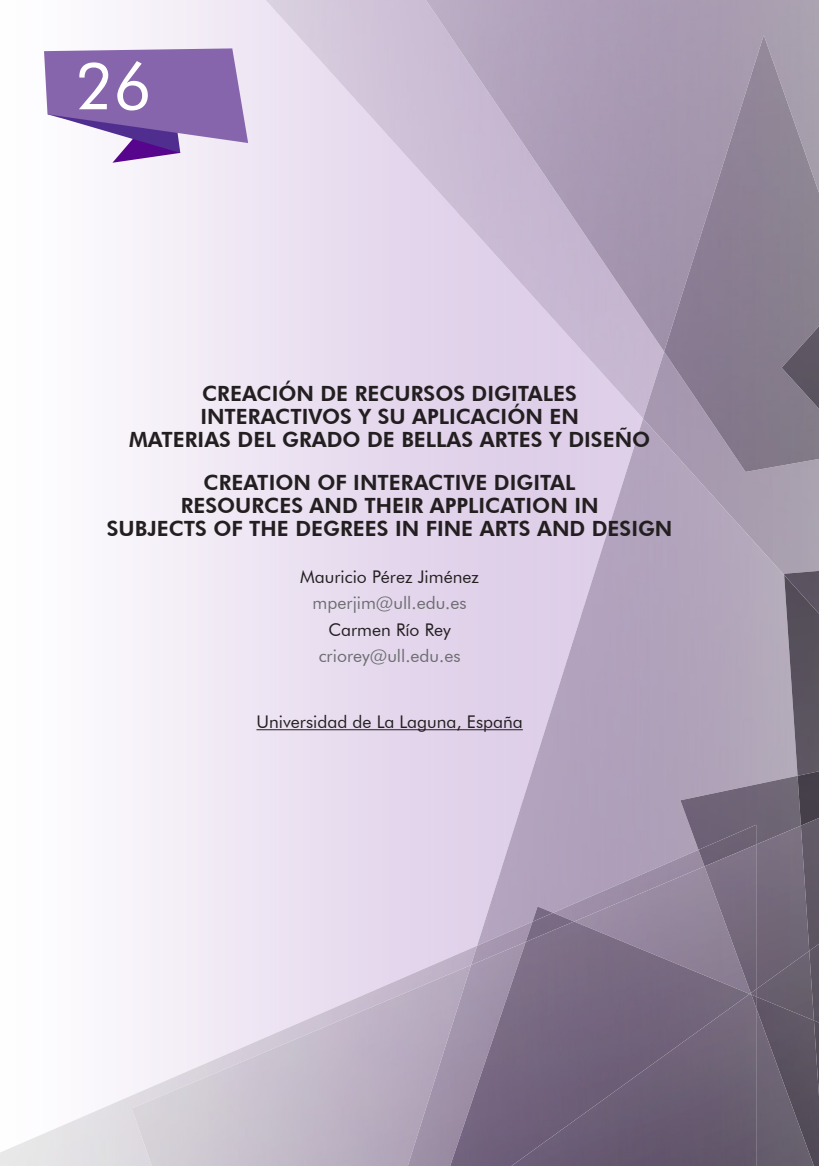
<style>
.page{position:relative;width:819px;height:1166px;background:#fff}
.page>*{position:absolute;margin:0;border:0;box-sizing:border-box;transform-origin:0 0}
._14_reseñas{font:64.75px "Futura BT";color:#fff}
._01_titulo{font:800 21px "Futura BT";color:#231f20}
._02_e-mail{font:17.5px "Futura BT";color:#6c6d70}
._02_autor{font:17.5px "Futura BT";color:#231f20}
._02_Universidad{font:17.5px "Futura BT";color:#231f20}
</style>
<div class="page">
<div style="left:459px;top:418px;width:18px;height:448px;background:#e1d2ea"></div>
<img style="left:407px;top:0;width:19px;height:230px">
<img style="left:426px;top:0;width:392px;height:352px">
<img style="left:132px;top:965px;width:276px;height:201px">
<img style="left:477px;top:418px;width:307px;height:432px">
<img style="left:643px;top:352px;width:175px;height:223px">
<img style="left:664px;top:35px;width:154px;height:437px">
<img style="left:781px;top:326px;width:37px;height:83px">
<img style="left:784px;top:614px;width:34px;height:162px">
<img style="left:784px;top:571px;width:34px;height:43px">
<img style="left:680px;top:776px;width:120px;height:74px">
<img style="left:756px;top:826px;width:44px;height:125px">
<img style="left:797px;top:771px;width:21px;height:54px">
<img style="left:800px;top:818px;width:18px;height:133px">
<img style="left:471px;top:850px;width:227px;height:16px">
<img style="left:408px;top:866px;width:296px;height:300px">
<img style="left:450px;top:921px;width:299px;height:245px">
<img style="left:698px;top:825px;width:58px;height:41px">
<img style="left:704px;top:844px;width:52px;height:149px">
<div style="left:756px;top:951px;width:53px;height:45px;background:#6b6171"></div>
<img style="left:756px;top:996px;width:62px;height:170px">
<img style="left:809px;top:944px;width:9px;height:78px">
<img style="left:813px;top:1020px;width:5px;height:76px">
<img style="left:511px;top:994px;width:245px;height:172px">
<svg style="left:749px;top:989px;width:7px;height:7px"></svg>
<img style="left:751px;top:994px;width:5px;height:14px">
<svg style="left:44px;top:48px;width:204px;height:115px"></svg>
<hr style="left:256px;top:729px;width:266px;height:1px;background:#231f20">
<p class="_14_reseñas" style="left:75px;top:47px;width:78px">26</p>
<p class="_01_titulo" style="left:202px;top:381px;width:376px">CREACIÓN DE RECURSOS DIGITALES</p>
<p class="_01_titulo" style="left:200px;top:404px;width:380px">INTERACTIVOS Y SU APLICACIÓN EN</p>
<p class="_01_titulo" style="left:129px;top:426px;width:522px">MATERIAS DEL GRADO DE BELLAS ARTES Y DISEÑO</p>
<p class="_01_titulo" style="left:204px;top:470px;width:373px">CREATION OF INTERACTIVE DIGITAL</p>
<p class="_01_titulo" style="left:181px;top:493px;width:419px">RESOURCES AND THEIR APPLICATION IN</p>
<p class="_01_titulo" style="left:107px;top:516px;width:567px">SUBJECTS OF THE DEGREES IN FINE ARTS AND DESIGN</p>
<p class="_02_autor" style="left:300px;top:566px;width:180px">Mauricio Pérez Jiménez</p>
<p class="_02_e-mail" style="left:312px;top:592px;width:155px">mperjim@ull.edu.es</p>
<p class="_02_autor" style="left:328px;top:619px;width:124px">Carmen Río Rey</p>
<p class="_02_e-mail" style="left:319px;top:645px;width:143px">criorey@ull.edu.es</p>
<p class="_02_Universidad" style="left:256px;top:711px;width:268px">Universidad de La Laguna, España</p>
</div>
